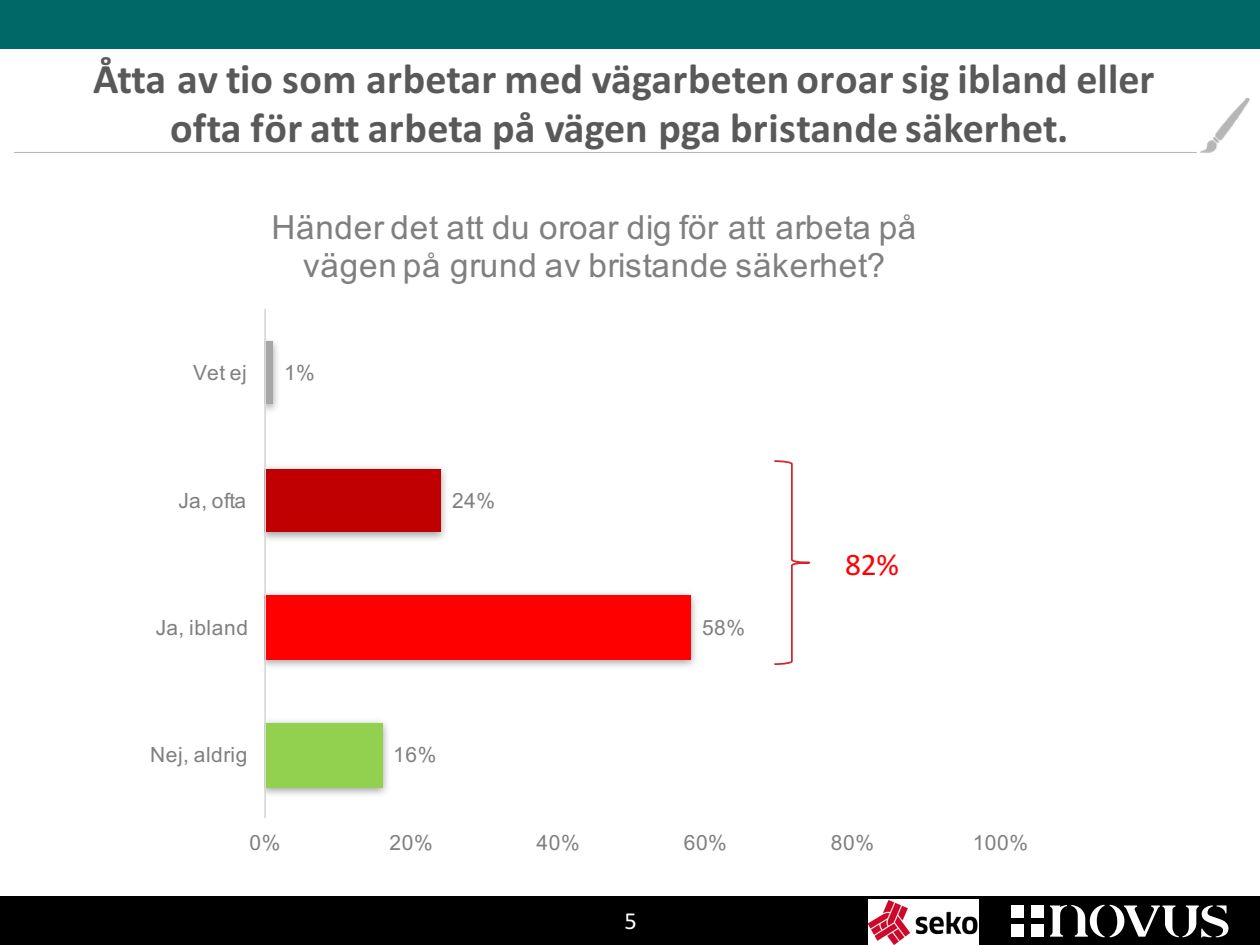
<style>
.page{position:relative;width:1260px;height:945px;background:#fff}
.page>*{position:absolute;margin:0;border:0;box-sizing:border-box;transform-origin:0 0}
.t1{font:700 42px/49px "Calibri";letter-spacing:.005em;color:#595959;text-align:center}
.t2{font:33.25px/38.5px "Arial";letter-spacing:.025em;color:#7f7f7f;text-align:center}
.t3{font:31.5px "Calibri";color:#f00}
.t4{font:24.5px "Calibri";color:#fff}
.t5{font:21px "Arial";letter-spacing:.025em;color:#7f7f7f}
</style>
<div class="page">
<div style="left:0;top:896px;width:1260px;height:49px;background:#000"></div>
<div style="left:1012px;top:925px;width:12px;height:12px;background:#fff"></div>
<div style="left:1031px;top:925px;width:13px;height:12px;background:#fff"></div>
<div style="left:1012px;top:905px;width:12px;height:13px;background:#fff"></div>
<div style="left:1031px;top:905px;width:13px;height:13px;background:#fff"></div>
<svg style="left:1050px;top:905px;width:178px;height:33px"></svg>
<div style="left:0;top:0;width:1260px;height:49px;background:#006968"></div>
<img style="left:868px;top:900px;width:110px;height:45px">
<img style="left:1200px;top:98px;width:50px;height:54px">
<img style="left:266px;top:720px;width:122px;height:75px">
<img style="left:266px;top:592px;width:430px;height:75px">
<img style="left:266px;top:466px;width:180px;height:74px">
<img style="left:266px;top:340px;width:12px;height:71px">
<div style="left:264px;top:723px;width:119px;height:65px;background:#92d050"></div>
<div style="left:264px;top:595px;width:427px;height:65px;background:#f00"></div>
<div style="left:264px;top:469px;width:177px;height:63px;background:#c00000"></div>
<div style="left:264px;top:341px;width:9px;height:63px;background:#a6a6a6"></div>
<hr style="left:264px;top:309px;width:2px;height:509px;background:#d9d9d9">
<svg style="left:774px;top:460px;width:37px;height:205px"></svg>
<p class="t1" style="left:93px;top:54px;width:1063px">Åtta av tio som arbetar med vägarbeten oroar sig ibland eller ofta för att arbeta på vägen pga bristande säkerhet.</p>
<p class="t2" style="left:272px;top:208px;width:646px">Händer det att du oroar dig för att arbeta på vägen på grund av bristande säkerhet?</p>
<p class="t5" style="left:193px;top:361px;width:55px">Vet ej</p>
<p class="t5" style="left:284px;top:361px;width:32px">1%</p>
<p class="t5" style="left:179px;top:489px;width:69px">Ja, ofta</p>
<p class="t5" style="left:156px;top:616px;width:94px">Ja, ibland</p>
<p class="t5" style="left:452px;top:489px;width:45px">24%</p>
<p class="t5" style="left:702px;top:616px;width:45px">58%</p>
<p class="t3" style="left:845px;top:545px;width:56px">82%</p>
<p class="t5" style="left:150px;top:743px;width:99px">Nej, aldrig</p>
<p class="t5" style="left:393px;top:743px;width:45px">16%</p>
<p class="t5" style="left:249px;top:831px;width:32px">0%</p>
<p class="t5" style="left:390px;top:831px;width:45px">20%</p>
<p class="t5" style="left:537px;top:831px;width:45px">40%</p>
<p class="t5" style="left:684px;top:831px;width:45px">60%</p>
<p class="t5" style="left:831px;top:831px;width:45px">80%</p>
<p class="t5" style="left:973px;top:831px;width:57px">100%</p>
<p class="t4" style="left:624px;top:905px;width:14px">5</p>
</div>
